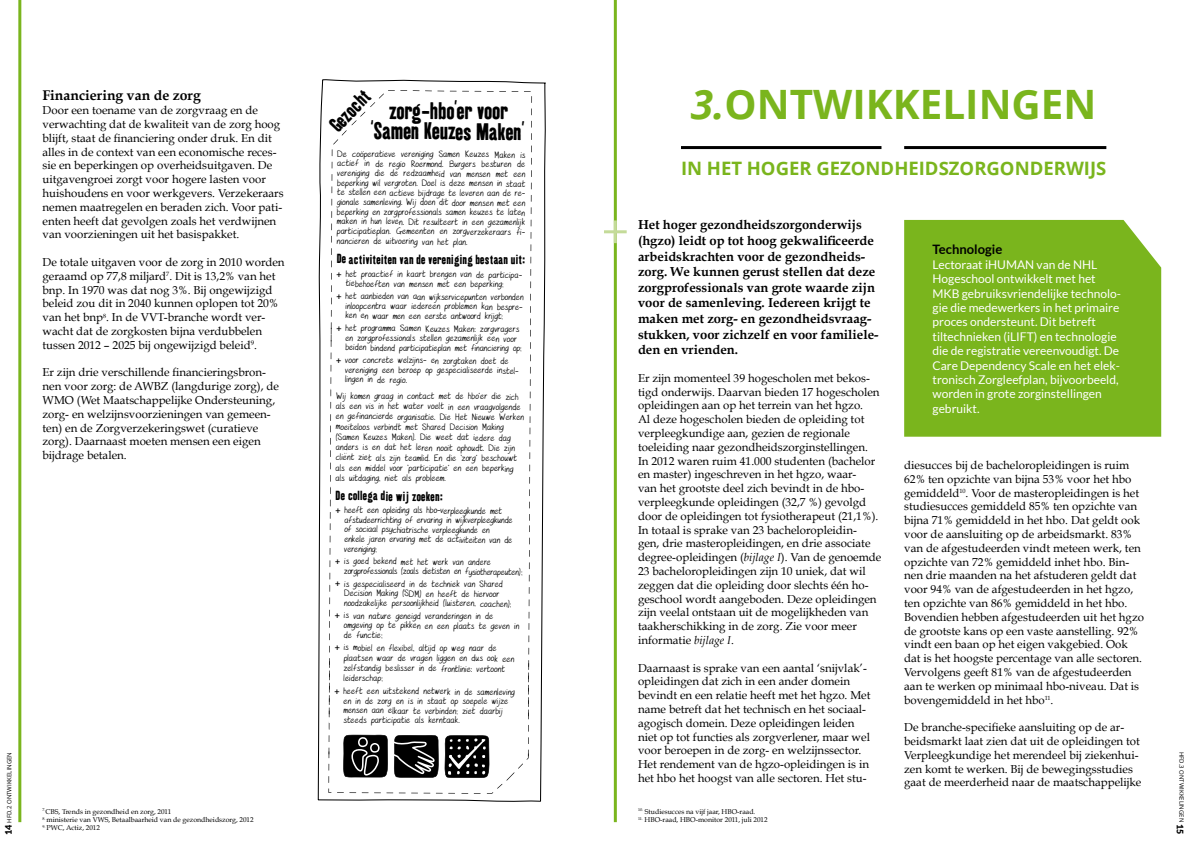
<style>
.page{position:relative;width:1191px;height:842px;background:#fff}
.page>*{position:absolute;margin:0;border:0;box-sizing:border-box;transform-origin:0 0}
.t1{font:700 40.5px "Open Sans";color:#7ab51d}
.t2{font:23.3px/20.6px "Kipp No 1";letter-spacing:-.005em;color:#000;text-align:center}
.t3{font:20.1px "Kipp No 1";color:#000}
.t4{font:700 18.5px "Open Sans";color:#7ab51d}
.t5{font:700 14px "Book Antiqua";color:#000}
.t6{font:700 13px/15.6px "Book Antiqua";color:#000}
.t7{font:700 13px "Lato";color:#000}
.t8{font:12.9px "Kipp No 1";letter-spacing:.02em;color:#000}
.t9{font:12px/14.4px "Lato";color:#fff}
.t10{font:11.5px/13.8px "Book Antiqua";color:#000}
.t11{font:900 9px "Lato";color:#000}
.t12{font:8.6px/9.6px "Kurzets Type";letter-spacing:-.005em;color:#000}
.t13{font:8.6px/9.7px "Kurzets Type";letter-spacing:-.03em;color:#000}
.t14{font:7px "Book Antiqua";color:#000}
.t15{font:6px "Open Sans";color:#000}
.s1{font-family:"Lato";font-weight:900;font-size:9px}
.s2{font-family:"Myriad Pro";font-weight:700}
.s3{font-style:italic}
</style>
<div class="page">
<hr style="left:18px;top:0;width:3px;height:822px;background:#7ab51d">
<hr style="left:681px;top:146px;width:200px;height:3px;background:#000">
<hr style="left:614px;top:0;width:3px;height:822px;background:#7ab51d">
<hr style="left:614px;top:220px;width:3px;height:23px;background:#c4db99">
<hr style="left:604px;top:230px;width:22px;height:3px;background:#c4db99">
<hr style="left:904px;top:146px;width:202px;height:3px;background:#000">
<div style="left:904px;top:220px;width:257px;height:217px;background:#7ab51d"></div>
<svg style="left:317px;top:79px;width:229px;height:723px"></svg>
<svg style="left:351px;top:112px;width:14px;height:13px"></svg>
<svg style="left:461px;top:793px;width:19px;height:1px"></svg>
<svg style="left:329px;top:328px;width:202px;height:450px"></svg>
<p class="t5" style="left:43px;top:87px;width:160px">Financiering van de zorg</p>
<p class="t10" style="left:43px;top:103px;width:243px">Door een toename van de zorgvraag en de verwachting dat de kwaliteit van de zorg hoog blijft, staat de financiering onder druk. En dit alles in de context van een economische reces&shy;sie en beperkingen op overheidsuitgaven. De uitgavengroei zorgt voor hogere lasten voor huishoudens en voor werkgevers. Verzekeraars nemen maatregelen en beraden zich. Voor pati&shy;ënten heeft dat gevolgen zoals het verdwijnen van voorzieningen uit het basispakket.</p>
<p class="t10" style="left:43px;top:255px;width:244px">De totale uitgaven voor de zorg in 2010 worden geraamd op 77,8 miljard<sup>7</sup>. Dit is 13,2% van het bnp. In 1970 was dat nog 3%. Bij ongewijzigd beleid zou dit in 2040 kunnen oplopen tot 20% van het bnp<sup>8</sup>. In de VVT-branche wordt ver&shy;wacht dat de zorgkosten bijna verdubbelen tussen 2012 – 2025 bij ongewijzigd beleid<sup>9</sup>.</p>
<p class="t10" style="left:43px;top:366px;width:238px">Er zijn drie verschillende financieringsbron&shy;nen voor zorg: de AWBZ (langdurige zorg), de WMO (Wet Maatschappelijke Ondersteuning, zorg- en welzijnsvoorzieningen van gemeen&shy;ten) en de Zorgverzekeringswet (curatieve zorg). Daarnaast moeten mensen een eigen bijdrage betalen.</p>
<p class="t15" style="left:5px;top:835px;width:84px;rotate:-90deg"><span class="s1">14</span> HFD.2 ONTWIKKELINGEN</p>
<p class="t14" style="left:43px;top:807px;width:130px"><sup>7.</sup>CBS, Trends in gezondheid en zorg, 2011</p>
<p class="t14" style="left:43px;top:815px;width:213px"><sup>8.</sup> ministerie van VWS, Betaalbaarheid van de gezondheidszorg, 2012</p>
<p class="t14" style="left:43px;top:824px;width:59px"><sup>9.</sup> PWC, Actiz, 2012</p>
<h3 class="t3" style="left:324px;top:120px;width:50px;rotate:-46deg">Gezocht</h3>
<h2 class="t2" style="left:370px;top:100px;width:156px">zorg-hbo’er voor ‘Samen Keuzes Maken’</h2>
<p class="t12" style="left:337px;top:150px;width:190px;text-align:justify">De cooperatieve vereniging Samen Keuzes Maken is actief in de regio Roermond. Burgers besturen de vereniging die de redzaamheid van mensen met een beperking wil vergroten. Doel is deze mensen in staat te stellen een actieve bijdrage te leveren aan de re&shy;gionale samenleving. Wij doen dit door mensen met een beperking en zorgprofessionals samen keuzes te laten maken in hun leven. Dit resulteert in een gezamenlijk participatieplan. Gemeenten en zorgverzekeraars fi&shy;nancieren de uitvoering van het plan.</p>
<p class="t8" style="left:337px;top:251px;width:190px">De activiteiten van de vereniging bestaan uit:</p>
<p class="t12" style="left:346px;top:270px;width:178px;text-indent:-9px"><span class="s2">+</span> het proactief in kaart brengen van de participa&shy;tiebehoeften van mensen met een beperking;</p>
<p class="t12" style="left:345px;top:292px;width:180px;text-indent:-9px"><span class="s2">+</span> het aanbieden van aan wijkservicepunten verbonden inloopcentra waar iedereen problemen kan bespre&shy;ken en waar men een eerste antwoord krijgt;</p>
<p class="t12" style="left:345px;top:324px;width:178px;text-indent:-9px"><span class="s2">+</span> het programma Samen Keuzes Maken: zorgvragers en zorgprofessionals stellen gezamenlijk een voor beiden bindend participatieplan met financiering op;</p>
<p class="t12" style="left:345px;top:356px;width:175px;text-indent:-9px"><span class="s2">+</span> voor concrete welzijns- en zorgtaken doet de vereniging een beroep op gespecialiseerde instel&shy;lingen in de regio.</p>
<p class="t12" style="left:335px;top:392px;width:190px;line-height:10.3px">Wij komen graag in contact met de hbo’er die zich als een vis in het water voelt in een vraagvolgende en gefinancierde organisatie. Die Het Nieuwe Werken moeiteloos verbindt met Shared Decision Making (Samen Keuzes Maken). Die weet dat iedere dag anders is en dat het leren nooit ophoudt. Die zijn client ziet als zijn teamlid. En die ‘zorg’ beschouwt als een middel voor ‘participatie’ en een beperking als uitdaging, niet als probleem.</p>
<p class="t8" style="left:335px;top:488px;width:109px">De collega die wij zoeken:</p>
<p class="t12" style="left:344px;top:506px;width:170px;text-indent:-9px"><span class="s2">+</span> heeft een opleiding als hbo-verpleegkunde met afstudeerrichting of ervaring in wijkverpleegkunde of sociaal psychiatrische verpleegkunde en<br>enkele jaren ervaring met de activiteiten van de vereniging;</p>
<p class="t13" style="left:344px;top:557px;width:180px;text-indent:-9px"><span class="s2">+</span> is goed bekend met het werk van andere zorgprofessionals (zoals dietisten en fysiotherapeuten);</p>
<p class="t12" style="left:344px;top:580px;width:169px;text-indent:-9px"><span class="s2">+</span> is gespecialiseerd in de techniek van Shared<br>Decision Making (SDM) en heeft de hiervoor noodzakelijke persoonlijkheid (luisteren, coachen);</p>
<p class="t12" style="left:344px;top:612px;width:177px;text-indent:-9px"><span class="s2">+</span> is van nature geneigd veranderingen in de omgeving op te pikken en een plaats te geven in de functie;</p>
<p class="t12" style="left:344px;top:643px;width:172px;line-height:10.2px;text-indent:-9px"><span class="s2">+</span> is mobiel en flexibel, altijd op weg naar de plaatsen waar de vragen liggen en dus ook een zelfstandig beslisser in de frontlinie: vertoont leiderschap;</p>
<p class="t12" style="left:343px;top:687px;width:173px;text-indent:-9px"><span class="s2">+</span> heeft een uitstekend netwerk in de samenleving en in de zorg en is in staat op soepele wijze mensen aan elkaar te verbinden; ziet daarbij steeds participatie als kerntaak.</p>
<h1 class="t1" style="left:691px;top:76px;width:407px"><span class="s3">3.</span>ONTWIKKELINGEN</h1>
<h3 class="t4" style="left:681px;top:155px;width:427px">IN HET HOGER GEZONDHEIDSZORGONDERWIJS</h3>
<p class="t6" style="left:638px;top:217px;width:242px">Het hoger gezondheidszorgonderwijs (hgzo) leidt op tot hoog gekwalificeerde arbeidskrachten voor de gezondheids&shy;zorg. We kunnen gerust stellen dat deze zorgprofessionals van grote waarde zijn voor de samenleving. Iedereen krijgt te maken met zorg- en gezondheidsvraag&shy;stukken, voor zichzelf en voor familiele&shy;den en vrienden.</p>
<p class="t10" style="left:638px;top:371px;width:245px">Er zijn momenteel 39 hogescholen met bekos&shy;tigd onderwijs. Daarvan bieden 17 hogescholen opleidingen aan op het terrein van het hgzo.<br>Al deze hogescholen bieden de opleiding tot verpleegkundige aan, gezien de regionale toeleiding naar gezondheidszorginstellingen.<br>In 2012 waren ruim 41.000 studenten (bachelor en master) ingeschreven in het hgzo, waar-<br>van het grootste deel zich bevindt in de hbo&shy;verpleegkunde opleidingen (32,7 %) gevolgd door de opleidingen tot fysiotherapeut (21,1%).<br>In totaal is sprake van 23 bacheloropleidin-<br>gen, drie masteropleidingen, en drie associate degree-opleidingen (<span class="s3">bijlage I</span>). Van de genoemde 23 bacheloropleidingen zijn 10 uniek, dat wil zeggen dat die opleiding door slechts één ho&shy;geschool wordt aangeboden. Deze opleidingen zijn veelal ontstaan uit de mogelijkheden van taakherschikking in de zorg. Zie voor meer informatie <span class="s3">bijlage I</span>.</p>
<p class="t10" style="left:638px;top:661px;width:234px">Daarnaast is sprake van een aantal ‘snijvlak’- opleidingen dat zich in een ander domein bevindt en een relatie heeft met het hgzo. Met name betreft dat het technisch en het sociaal&shy;agogisch domein. Deze opleidingen leiden niet op tot functies als zorgverlener, maar wel voor beroepen in de zorg- en welzijnssector.<br>Het rendement van de hgzo-opleidingen is in het hbo het hoogst van alle sectoren. Het stu-</p>
<p class="t14" style="left:638px;top:807px;width:119px"><sup>10.</sup> Studiesucces na vijf jaar, HBO-raad.</p>
<p class="t14" style="left:638px;top:815px;width:131px"><sup>11.</sup> HBO-raad, HBO-monitor 2011, juli 2012</p>
<p class="t7" style="left:932px;top:242px;width:71px">Technologie</p>
<p class="t9" style="left:932px;top:257px;width:190px">Lectoraat iHUMAN van de NHL<br>Hogeschool ontwikkelt met het<br>MKB gebruiksvriendelijke technolo&shy;gie die medewerkers in het primaire proces ondersteunt. Dit betreft tiltechnieken (iLIFT) en technologie die de registratie vereenvoudigt. De<br>Care Dependency Scale en het elek&shy;tronisch Zorgleefplan, bijvoorbeeld, worden in grote zorginstellingen gebruikt.</p>
<p class="t10" style="left:904px;top:458px;width:241px">diesucces bij de bacheloropleidingen is ruim 62% ten opzichte van bijna 53% voor het hbo gemiddeld<sup>10</sup>. Voor de masteropleidingen is het studiesucces gemiddeld 85% ten opzichte van bijna 71% gemiddeld in het hbo. Dat geldt ook voor de aansluiting op de arbeidsmarkt. 83% van de afgestudeerden vindt meteen werk, ten opzichte van 72% gemiddeld inhet hbo. Bin&shy;nen drie maanden na het afstuderen geldt dat voor 94% van de afgestudeerden in het hgzo, ten opzichte van 86% gemiddeld in het hbo.<br>Bovendien hebben afgestudeerden uit het hgzo de grootste kans op een vaste aanstelling. 92% vindt een baan op het eigen vakgebied. Ook dat is het hoogste percentage van alle sectoren.<br>Vervolgens geeft 81% van de afgestudeerden aan te werken op minimaal hbo-niveau. Dat is bovengemiddeld in het hbo<sup>11</sup>.</p>
<p class="t10" style="left:904px;top:720px;width:239px">De branche-specifieke aansluiting op de ar&shy;beidsmarkt laat zien dat uit de opleidingen tot Verpleegkundige het merendeel bij ziekenhui&shy;zen komt te werken. Bij de bewegingsstudies gaat de meerderheid naar de maatschappelijke</p>
<p class="t15" style="left:1185px;top:752px;width:72px;rotate:90deg">HFD.3 ONTWIKKELINGEN</p>
<p class="t11" style="left:1185px;top:824px;width:12px;rotate:90deg">15</p>
</div>
